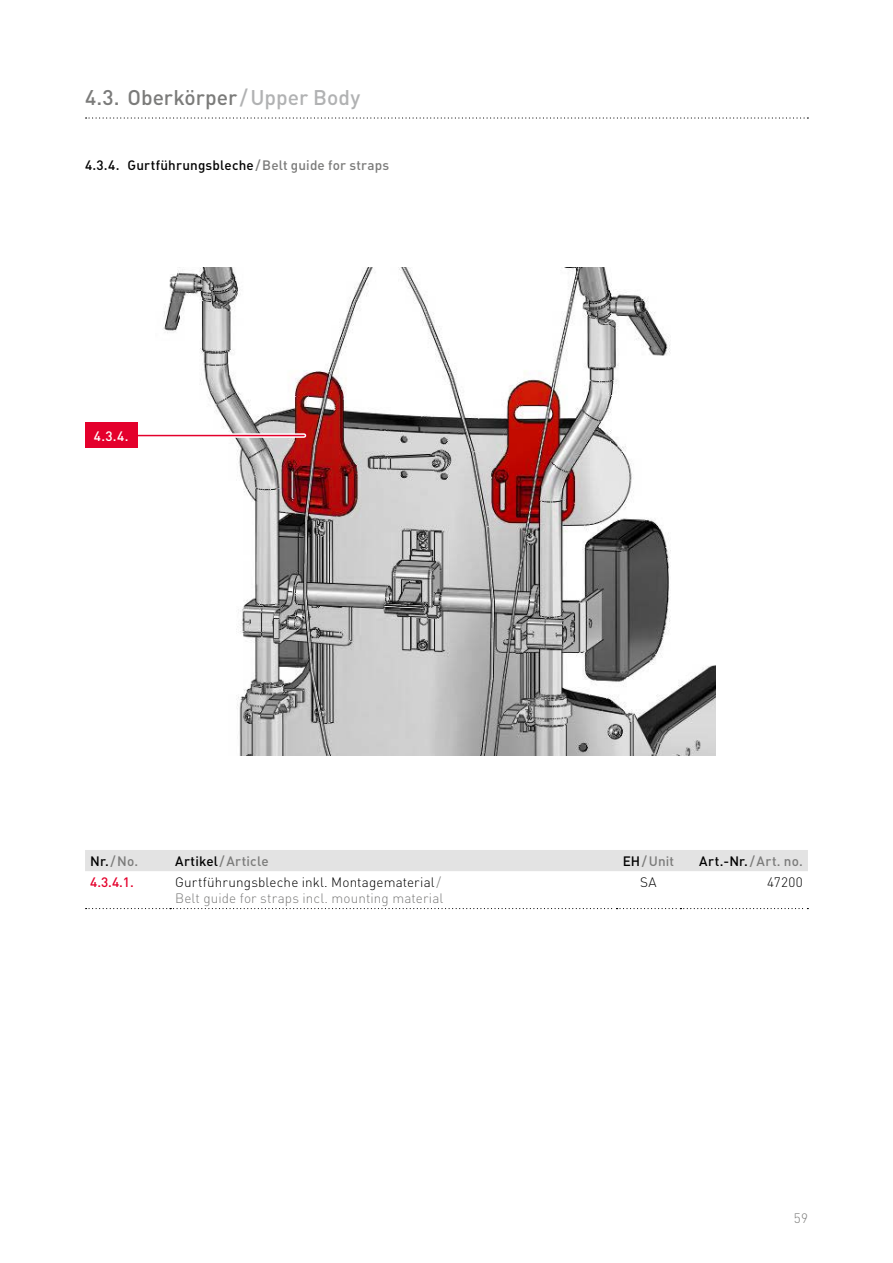
<style>
.page{position:relative;width:893px;height:1263px;background:#fff}
.page>*{position:absolute;margin:0;border:0;box-sizing:border-box;transform-origin:0 0}
.t1{font:500 21px "DIN";color:#7b7b7a}
.t2{font:300 13.5px/16.2px "DIN";letter-spacing:.01em;color:#7b7b7a}
.t3{font:13.5px "DIN Medium Alternate";letter-spacing:.01em;color:#000}
.t4{font:500 13.5px "DIN";letter-spacing:.01em;color:#7b7b7a}
.t5{font:500 13.5px "DIN";letter-spacing:.03em;color:#000}
.t6{font:500 13.5px "DIN";color:#e4002c}
.t7{font:300 13.5px "DIN";letter-spacing:.03em;color:#000}
.t8{font:500 13.5px "DIN";color:#fff}
.s1{color:#b1b2b3}
.s2{font-family:"DIN";font-weight:500}
.s3{color:#7b7b7a}
.s4{color:#000}
</style>
<div class="page">
<div style="left:85px;top:850px;width:723px;height:21px;background:#e3e3e3"></div>
<svg style="left:86px;top:908px;width:722px;height:1px"></svg>
<svg style="left:86px;top:117px;width:722px;height:2px"></svg>
<img style="left:163px;top:267px;width:552px;height:488px">
<svg style="left:137px;top:433px;width:167px;height:5px"></svg>
<hr style="left:136px;top:435px;width:168px;height:1px;background:#e4002c">
<div style="left:85px;top:422px;width:52px;height:26px;background:#e4002c"></div>
<h1 class="t1" style="left:85px;top:83px;width:277px">4.3. Oberkörper <span class="s1">/Upper Body</span></h1>
<p class="t3" style="left:85px;top:156px;width:306px"><span class="s2">4</span>.<span class="s2">3</span>.<span class="s2">4</span>. Gurtführungsbleche<span class="s3">/Belt guide for straps</span></p>
<p class="t8" style="left:94px;top:427px;width:36px">4.3.4.</p>
<p class="t4" style="left:90px;top:852px;width:50px"><span class="s4">Nr.</span>/No.</p>
<p class="t4" style="left:175px;top:852px;width:95px"><span class="s4">Artikel</span>/Article</p>
<p class="t4" style="left:623px;top:852px;width:53px"><span class="s4">EH</span>/Unit</p>
<p class="t5" style="left:699px;top:852px;width:105px">Art.-Nr.<span class="s3">/Art. no.</span></p>
<p class="t6" style="left:90px;top:873px;width:45px">4.3.4.1.</p>
<p class="t2" style="left:175px;top:874px;width:270px"><span class="s4">Gurtführungsbleche inkl. Montagematerial</span>/<br>Belt guide for straps incl. mounting material</p>
<p class="t7" style="left:640px;top:873px;width:18px">SA</p>
<p class="t7" style="left:767px;top:873px;width:37px">47200</p>
<p class="t2" style="left:794px;top:1209px;width:15px">59</p>
</div>
